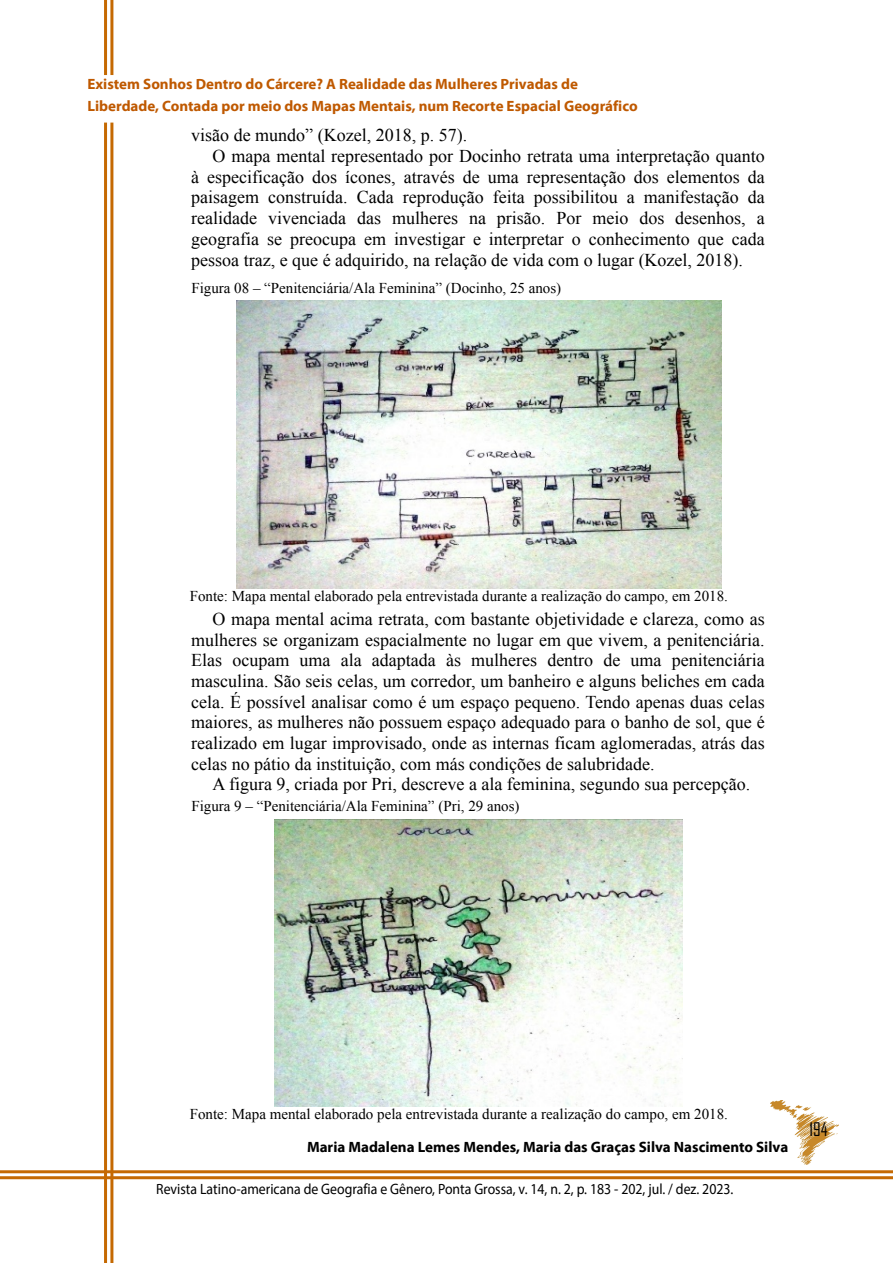
<style>
.page{position:relative;width:893px;height:1263px;background:#fff}
.page>*{position:absolute;margin:0;border:0;box-sizing:border-box;transform-origin:0 0}
.t1{font:18px/20.7px "Times New Roman";color:#000;text-align:justify}
.t2{font:18px "Agency FB";color:#000}
.t3{font:15px "Times New Roman";color:#000}
.t4{font:700 15px/22.5px "Myriad Pro";color:#bf5900}
.t5{font:15px "Myriad Pro";color:#000;scale:.92 1}
.t6{font:700 15px "Myriad Pro";color:#000}
</style>
<div class="page">
<hr style="left:110px;top:0;width:3px;height:1263px;background:#c56902">
<hr style="left:104px;top:0;width:3px;height:1263px;background:#c56902">
<hr style="left:0;top:1176px;width:893px;height:3px;background:#c56902">
<hr style="left:0;top:1170px;width:893px;height:3px;background:#c56902">
<div style="left:86px;top:77px;width:558px;height:44px;background:#fff"></div>
<img style="left:770px;top:1100px;width:69px;height:64px">
<img style="left:236px;top:300px;width:486px;height:288px">
<img style="left:274px;top:819px;width:408px;height:287px">
<p class="t4" style="left:87px;top:74px;width:552px">Existem Sonhos Dentro do Cárcere? A Realidade das Mulheres Privadas de<br>Liberdade, Contada por meio dos Mapas Mentais, num Recorte Espacial Geográfico</p>
<p class="t1" style="left:191px;top:125px;width:277px">visão de mundo” (Kozel, 2018, p. 57).</p>
<p class="t1" style="left:213px;top:146px;width:554px">O mapa mental representado por Docinho retrata uma interpretação quanto</p>
<p class="t1" style="left:191px;top:166px;width:575px">à especificação dos ícones, através de uma representação dos elementos da</p>
<p class="t1" style="left:191px;top:187px;width:575px">paisagem construída. Cada reprodução feita possibilitou a manifestação da</p>
<p class="t1" style="left:191px;top:208px;width:575px">realidade vivenciada das mulheres na prisão. Por meio dos desenhos, a</p>
<p class="t1" style="left:191px;top:228px;width:575px">geografia se preocupa em investigar e interpretar o conhecimento que cada</p>
<p class="t1" style="left:191px;top:249px;width:553px">pessoa traz, e que é adquirido, na relação de vida com o lugar (Kozel, 2018).</p>
<p class="t3" style="left:191px;top:279px;width:371px">Figura 08 – “Penitenciária/Ala Feminina” (Docinho, 25 anos)</p>
<p class="t3" style="left:190px;top:587px;width:540px">Fonte: Mapa mental elaborado pela entrevistada durante a realização do campo, em 2018.</p>
<p class="t1" style="left:191px;top:608px;width:575px;text-indent:21px">O mapa mental acima retrata, com bastante objetividade e clareza, como as mulheres se organizam espacialmente no lugar em que vivem, a penitenciária.<br>Elas ocupam uma ala adaptada às mulheres dentro de uma penitenciária masculina. São seis celas, um corredor, um banheiro e alguns beliches em cada cela. É possível analisar como é um espaço pequeno. Tendo apenas duas celas maiores, as mulheres não possuem espaço adequado para o banho de sol, que é realizado em lugar improvisado, onde as internas ficam aglomeradas, atrás das celas no pátio da instituição, com más condições de salubridade.</p>
<p class="t1" style="left:213px;top:774px;width:539px">A figura 9, criada por Pri, descreve a ala feminina, segundo sua percepção.</p>
<p class="t3" style="left:191px;top:798px;width:330px">Figura 9 – “Penitenciária/Ala Feminina” (Pri, 29 anos)</p>
<p class="t3" style="left:190px;top:1106px;width:540px">Fonte: Mapa mental elaborado pela entrevistada durante a realização do campo, em 2018.</p>
<p class="t6" style="left:307px;top:1141px;width:483px">Maria Madalena Lemes Mendes, Maria das Graças Silva Nascimento Silva</p>
<p class="t5" style="left:156px;top:1183px;width:629px">Revista Latino-americana de Geografia e Gênero, Ponta Grossa, v. 14, n. 2, p. 183 - 202, jul. / dez. 2023.</p>
<p class="t2" style="left:809px;top:1118px;width:20px">194</p>
</div>
